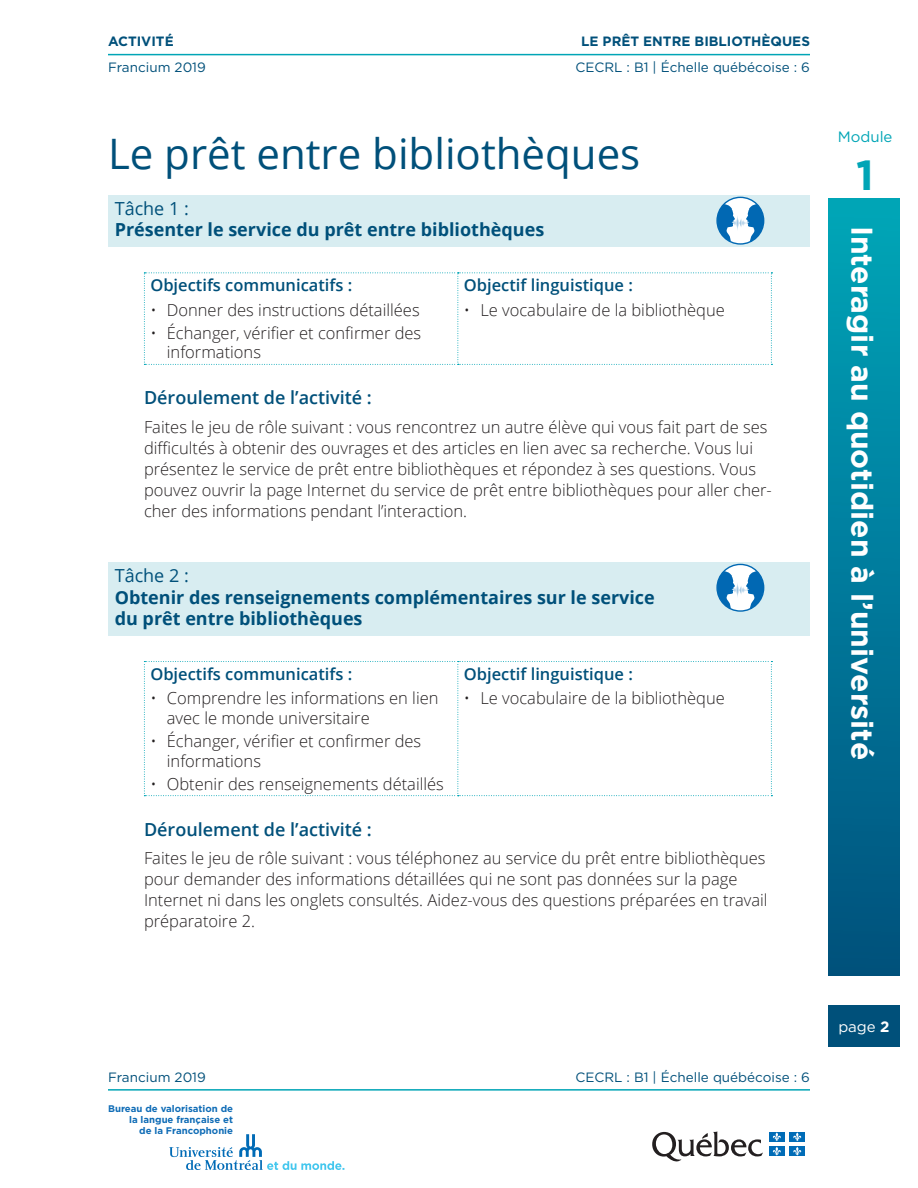
<style>
.page{position:relative;width:918px;height:1188px;background:#fff}
.page>*{position:absolute;margin:0;border:0;box-sizing:border-box;transform-origin:0 0}
.t1{font:42px "Open Sans";color:#00507a}
.t2{font:700 42px "Gotham HTF";color:#00a5b6}
.t3{font:700 30px "Gotham HTF";color:#fff}
.t4{font:700 18px/21.6px "Open Sans";color:#00507a}
.t5{font:600 18px "Open Sans";color:#00507a}
.t6{font:18px "Open Sans";color:#00507a}
.t7{font:300 16.5px/21px "Open Sans";color:#231f20}
.t8{font:600 16.5px "Open Sans";color:#00507a}
.t9{font:15px "Gotham";color:#00a5b6}
.t10{font:15px "Gotham HTF";color:#fff}
.t11{font:13.5px "Gotham HTF";color:#00507a}
.t12{font:700 13.5px "Gotham HTF";color:#00507a}
.t13{font:700 9.6px/11.1px "Gotham";color:#0f6cb6;text-align:right}
.s1{font-weight:700}
</style>
<div class="page">
<div style="left:828px;top:1005px;width:72px;height:41px;background:#00507a"></div>
<svg style="left:652px;top:1131px;width:111px;height:31px"></svg>
<div style="left:769px;top:1132px;width:16px;height:10px;background:#006cb7"></div>
<svg style="left:773px;top:1132px;width:8px;height:9px"></svg>
<div style="left:789px;top:1132px;width:16px;height:10px;background:#006cb7"></div>
<svg style="left:793px;top:1132px;width:8px;height:9px"></svg>
<div style="left:769px;top:1146px;width:16px;height:10px;background:#006cb7"></div>
<svg style="left:773px;top:1147px;width:8px;height:9px"></svg>
<div style="left:789px;top:1146px;width:16px;height:10px;background:#006cb7"></div>
<svg style="left:793px;top:1147px;width:8px;height:9px"></svg>
<svg style="left:169px;top:1134px;width:175px;height:36px"></svg>
<div style="left:828px;top:198px;width:72px;height:778px;background:linear-gradient(to bottom,#00a6b9,#00507d)"></div>
<hr style="left:108px;top:54px;width:702px;height:1px;background:#00a5b6">
<hr style="left:108px;top:1089px;width:702px;height:2px;background:#00a5b6">
<div style="left:108px;top:195px;width:702px;height:52px;background:#d8edf1"></div>
<div style="left:108px;top:562px;width:702px;height:73px;background:#d8edf1"></div>
<svg style="left:144px;top:272px;width:628px;height:93px"></svg>
<svg style="left:144px;top:661px;width:628px;height:135px"></svg>
<svg style="left:717px;top:197px;width:47px;height:47px"></svg>
<svg style="left:717px;top:204px;width:47px;height:39px;background:#82b5d9"></svg>
<div style="left:716px;top:197px;width:48px;height:48px;border:1px solid #0168b3;border-radius:50%"></div>
<svg style="left:717px;top:564px;width:47px;height:47px"></svg>
<svg style="left:717px;top:571px;width:47px;height:39px;background:#82b5d9"></svg>
<div style="left:716px;top:564px;width:48px;height:48px;border:1px solid #0168b3;border-radius:50%"></div>
<p class="t12" style="left:108px;top:34px;width:67px">ACTIVITÉ</p>
<p class="t12" style="left:581px;top:34px;width:230px">LE PRÊT ENTRE BIBLIOTHÈQUES</p>
<p class="t11" style="left:108px;top:59px;width:99px">Francium 2019</p>
<p class="t11" style="left:575px;top:59px;width:236px">CECRL : B1 | Échelle québécoise : 6</p>
<h1 class="t1" style="left:108px;top:125px;width:534px">Le prêt entre bibliothèques</h1>
<p class="t6" style="left:115px;top:196px;width:76px">Tâche 1 :</p>
<p class="t4" style="left:115px;top:219px;width:431px">Présenter le service du prêt entre bibliothèques</p>
<p class="t8" style="left:150px;top:274px;width:203px">Objectifs communicatifs :</p>
<p class="t7" style="left:150px;top:299px;width:271px">• Donner des instructions détaillées</p>
<p class="t7" style="left:167px;top:322px;width:256px;line-height:19.8px;text-indent:-16px">• Échanger, vérifier et confirmer des informations</p>
<p class="t8" style="left:464px;top:274px;width:171px">Objectif linguistique :</p>
<p class="t7" style="left:464px;top:299px;width:263px">• Le vocabulaire de la bibliothèque</p>
<p class="t5" style="left:144px;top:385px;width:229px">Déroulement de l’activité :</p>
<p class="t7" style="left:144px;top:416px;width:629px">Faites le jeu de rôle suivant : vous rencontrez un autre élève qui vous fait part de ses difficultés à obtenir des ouvrages et des articles en lien avec sa recherche. Vous lui présentez le service de prêt entre bibliothèques et répondez à ses questions. Vous pouvez ouvrir la page Internet du service de prêt entre bibliothèques pour aller cher&shy;cher des informations pendant l’interaction.</p>
<p class="t6" style="left:115px;top:563px;width:76px">Tâche 2 :</p>
<p class="t4" style="left:115px;top:586px;width:542px">Obtenir des renseignements complémentaires sur le service du prêt entre bibliothèques</p>
<p class="t8" style="left:150px;top:663px;width:203px">Objectifs communicatifs :</p>
<p class="t7" style="left:167px;top:688px;width:273px;line-height:19.8px;text-indent:-16px">• Comprendre les informations en lien avec le monde universitaire</p>
<p class="t7" style="left:167px;top:731px;width:256px;line-height:19.8px;text-indent:-16px">• Échanger, vérifier et confirmer des informations</p>
<p class="t7" style="left:150px;top:773px;width:295px">• Obtenir des renseignements détaillés</p>
<p class="t8" style="left:464px;top:663px;width:171px">Objectif linguistique :</p>
<p class="t7" style="left:464px;top:688px;width:263px">• Le vocabulaire de la bibliothèque</p>
<p class="t5" style="left:144px;top:817px;width:229px">Déroulement de l’activité :</p>
<p class="t7" style="left:144px;top:847px;width:625px">Faites le jeu de rôle suivant : vous téléphonez au service du prêt entre bibliothèques pour demander des informations détaillées qui ne sont pas données sur la page Internet ni dans les onglets consultés. Aidez-vous des questions préparées en travail préparatoire 2.</p>
<p class="t9" style="left:838px;top:128px;width:56px">Module</p>
<h1 class="t2" style="left:856px;top:151px;width:19px">1</h1>
<h2 class="t3" style="left:879px;top:226px;width:536px;rotate:90deg">Interagir au quotidien à l’université</h2>
<p class="t11" style="left:108px;top:1069px;width:99px">Francium 2019</p>
<p class="t11" style="left:575px;top:1069px;width:236px">CECRL : B1 | Échelle québécoise : 6</p>
<p class="t13" style="left:108px;top:1103px;width:126px">Bureau de valorisation de la langue française et<br>de la Francophonie</p>
<p class="t10" style="left:838px;top:1018px;width:53px">page <span class="s1">2</span></p>
</div>
